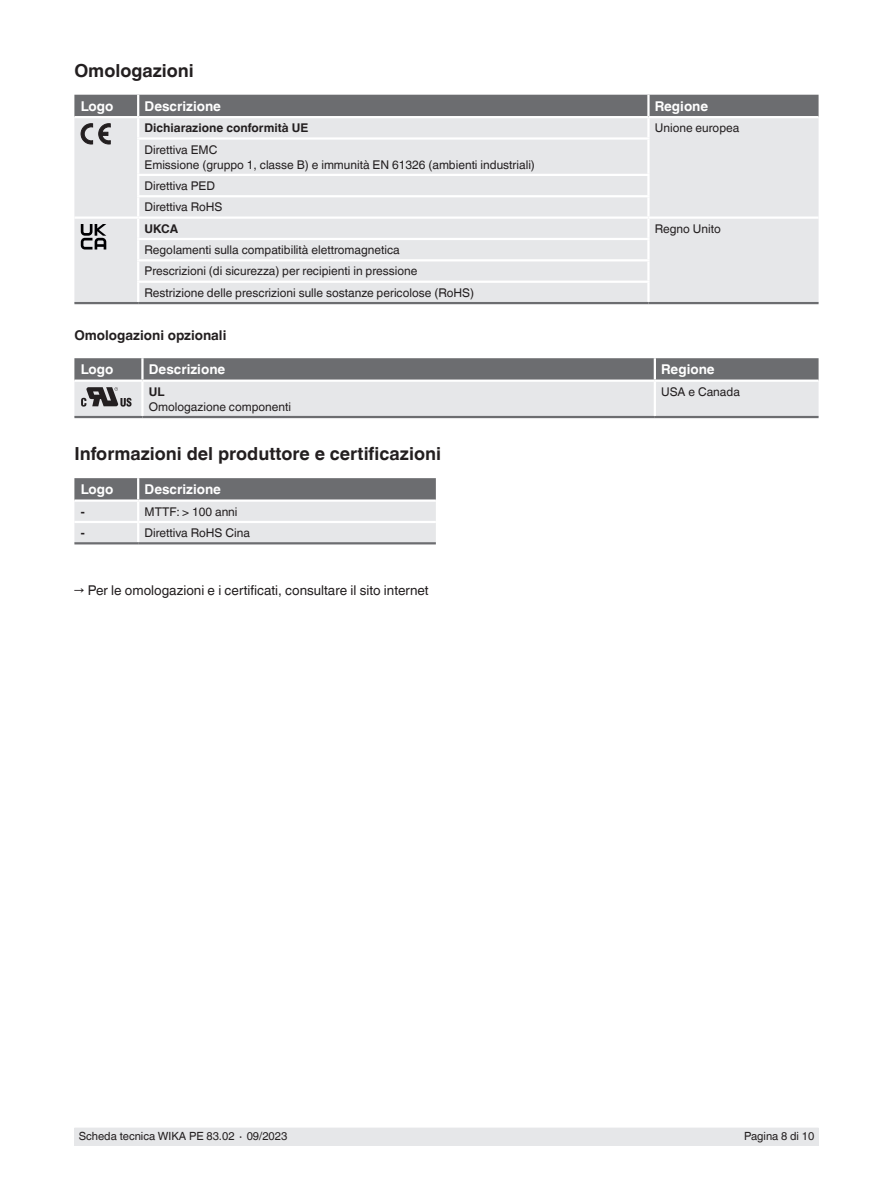
<style>
.page{position:relative;width:893px;height:1188px;background:#fff}
.page>*{position:absolute;margin:0;border:0;box-sizing:border-box;transform-origin:0 0}
.t1{font:700 18px "Helvetica World";color:#231f20}
.t2{font:700 13.5px "Helvetica World";color:#fff}
.t3{font:13.5px "Helvetica World";color:#231f20}
.t4{font:700 13.5px "Helvetica World";color:#231f20}
.t5{font:12px/21.3px "Helvetica World";color:#231f20}
.t6{font:700 12px "Helvetica World";color:#231f20}
.t7{font:11.25px "Helvetica World";color:#231f20}
</style>
<div class="page">
<div style="left:74px;top:1128px;width:745px;height:17px;background:#e6e7e9"></div>
<div style="left:74px;top:144px;width:745px;height:158px;background:#e6e7e9"></div>
<hr style="left:74px;top:302px;width:64px;height:2px;background:#6c6d70">
<hr style="left:648px;top:302px;width:171px;height:2px;background:#6c6d70">
<hr style="left:137px;top:174px;width:513px;height:2px;background:#fff">
<hr style="left:137px;top:140px;width:2px;height:34px;background:#fff">
<hr style="left:137px;top:195px;width:513px;height:2px;background:#fff">
<hr style="left:647px;top:140px;width:3px;height:34px;background:#fff">
<hr style="left:647px;top:176px;width:3px;height:19px;background:#fff">
<hr style="left:647px;top:197px;width:3px;height:19px;background:#fff">
<hr style="left:74px;top:216px;width:64px;height:3px;background:#fff">
<svg style="left:137px;top:176px;width:2px;height:83px"></svg>
<hr style="left:137px;top:261px;width:2px;height:20px;background:#fff">
<svg style="left:137px;top:283px;width:2px;height:19px"></svg>
<hr style="left:648px;top:216px;width:171px;height:3px;background:#fff">
<hr style="left:647px;top:219px;width:3px;height:19px;background:#fff">
<hr style="left:647px;top:240px;width:3px;height:19px;background:#fff">
<hr style="left:647px;top:261px;width:3px;height:20px;background:#fff">
<hr style="left:647px;top:283px;width:3px;height:19px;background:#fff">
<hr style="left:138px;top:216px;width:510px;height:3px;background:#fff">
<hr style="left:137px;top:238px;width:513px;height:2px;background:#fff">
<hr style="left:137px;top:259px;width:513px;height:2px;background:#fff">
<hr style="left:137px;top:281px;width:513px;height:2px;background:#fff">
<hr style="left:138px;top:302px;width:510px;height:2px;background:#6c6d70">
<svg style="left:74px;top:95px;width:745px;height:49px;background:#b2b3b5"></svg>
<svg style="left:81px;top:224px;width:25px;height:26px"></svg>
<hr style="left:74px;top:416px;width:68px;height:2px;background:#6c6d70">
<hr style="left:142px;top:416px;width:513px;height:2px;background:#6c6d70">
<hr style="left:655px;top:416px;width:164px;height:2px;background:#6c6d70">
<svg style="left:74px;top:358px;width:745px;height:59px;background:#b6b7ba"></svg>
<svg style="left:74px;top:478px;width:362px;height:64px;background:#bfc0c2"></svg>
<hr style="left:74px;top:542px;width:64px;height:2px;background:#6c6d70">
<hr style="left:138px;top:542px;width:298px;height:2px;background:#6c6d70">
<hr style="left:137px;top:478px;width:2px;height:21px;background:#fff">
<h1 class="t1" style="left:74px;top:60px;width:121px">Omologazioni</h1>
<p class="t2" style="left:81px;top:98px;width:34px">Logo</p>
<p class="t2" style="left:145px;top:98px;width:78px">Descrizione</p>
<p class="t2" style="left:655px;top:98px;width:55px">Regione</p>
<p class="t6" style="left:145px;top:121px;width:165px">Dichiarazione conformità UE</p>
<p class="t5" style="left:655px;top:117px;width:86px">Unione europea</p>
<p class="t5" style="left:145px;top:142px;width:392px;line-height:15px">Direttiva EMC<br>Emissione (gruppo 1, classe B) e immunità EN 61326 (ambienti industriali)</p>
<p class="t5" style="left:145px;top:175px;width:79px">Direttiva PED<br>Direttiva RoHS</p>
<p class="t6" style="left:145px;top:221px;width:35px">UKCA</p>
<p class="t5" style="left:655px;top:218px;width:67px">Regno Unito</p>
<p class="t5" style="left:145px;top:239px;width:331px">Regolamenti sulla compatibilità elettromagnetica<br>Prescrizioni (di sicurezza) per recipienti in pressione<br>Restrizione delle prescrizioni sulle sostanze pericolose (RoHS)</p>
<p class="t4" style="left:74px;top:328px;width:154px">Omologazioni opzionali</p>
<p class="t2" style="left:81px;top:362px;width:34px">Logo</p>
<p class="t2" style="left:149px;top:362px;width:78px">Descrizione</p>
<p class="t2" style="left:661px;top:362px;width:55px">Regione</p>
<p class="t6" style="left:149px;top:385px;width:17px">UL</p>
<p class="t5" style="left:149px;top:396px;width:144px">Omologazione componenti</p>
<p class="t5" style="left:661px;top:381px;width:80px">USA e Canada</p>
<h1 class="t1" style="left:74px;top:443px;width:368px">Informazioni del produttore e certificazioni</h1>
<p class="t2" style="left:81px;top:482px;width:34px">Logo</p>
<p class="t2" style="left:145px;top:482px;width:78px">Descrizione</p>
<p class="t6" style="left:81px;top:504px;width:5px">-</p>
<p class="t5" style="left:145px;top:501px;width:94px">MTTF: &gt; 100 anni</p>
<p class="t6" style="left:81px;top:526px;width:5px">-</p>
<p class="t5" style="left:145px;top:522px;width:107px">Direttiva RoHS Cina</p>
<p class="t3" style="left:74px;top:583px;width:356px">→ Per le omologazioni e i certificati, consultare il sito internet</p>
<p class="t7" style="left:79px;top:1130px;width:210px">Scheda tecnica WIKA PE 83.02 ∙ 09/2023</p>
<p class="t7" style="left:744px;top:1130px;width:72px">Pagina 8 di 10</p>
</div>
